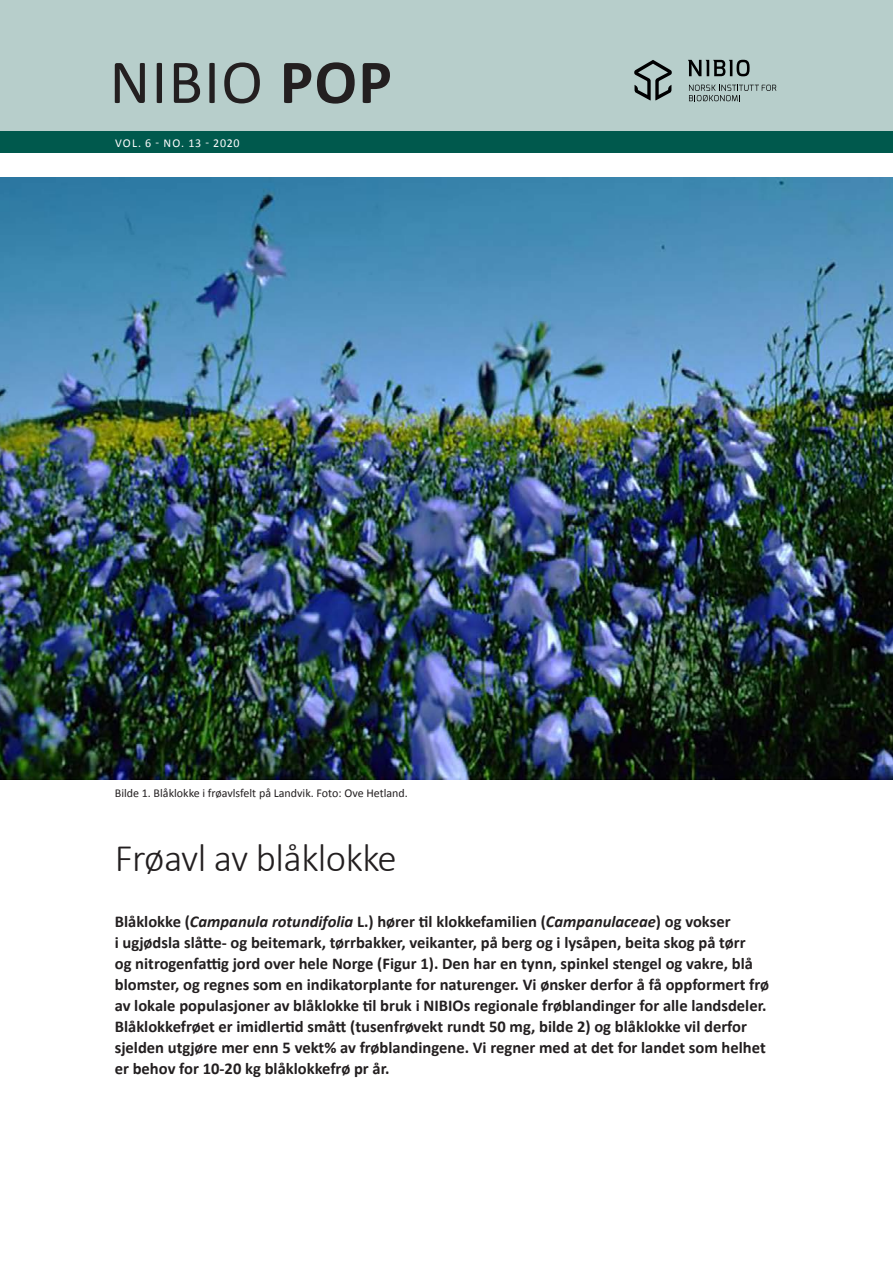
<style>
.page{position:relative;width:893px;height:1263px;background:#fff}
.page>*{position:absolute;margin:0;border:0;box-sizing:border-box;transform-origin:0 0}
.t1{font:63px "Calibri";letter-spacing:.02em;color:#231f20}
.t2{font:300 39px "Calibri";letter-spacing:-.015em;color:#231f20}
.t3{font:700 16.5px/21px "Calibri";color:#231f20}
.t4{font:12px "Calibri";color:#231f20}
.t5{font:12px "Calibri";letter-spacing:.06em;color:#fff}
.s1{font-weight:700}
.s2{font-style:italic}
</style>
<div class="page">
<div style="left:0;top:0;width:893px;height:138px;background:#b7cecb"></div>
<div style="left:0;top:132px;width:893px;height:21px;background:#00594d"></div>
<svg style="left:634px;top:60px;width:38px;height:41px"></svg>
<svg style="left:688px;top:60px;width:62px;height:16px"></svg>
<svg style="left:689px;top:85px;width:87px;height:16px"></svg>
<img style="left:0;top:177px;width:893px;height:602px">
<h1 class="t1" style="left:109px;top:42px;width:284px">NIBIO <span class="s1">POP</span></h1>
<p class="t5" style="left:115px;top:136px;width:126px">VOL. 6 - NO. 13 - 2020</p>
<p class="t4" style="left:115px;top:785px;width:295px">Bilde 1. Blåklokke i frøavlsfelt på Landvik. Foto: Ove Hetland.</p>
<h2 class="t2" style="left:115px;top:833px;width:284px">Frøavl av blåklokke</h2>
<p class="t3" style="left:115px;top:911px;width:656px">Blåklokke (<span class="s2">Campanula rotundifolia</span> L.) hører til klokkefamilien (<span class="s2">Campanulaceae</span>) og vokser<br>i ugjødsla slåtte- og beitemark, tørrbakker, veikanter, på berg og i lysåpen, beita skog på tørr<br>og nitrogenfattig jord over hele Norge (Figur 1). Den har en tynn, spinkel stengel og vakre, blå blomster, og regnes som en indikatorplante for naturenger. Vi ønsker derfor å få oppformert frø av lokale populasjoner av blåklokke til bruk i NIBIOs regionale frøblandinger for alle landsdeler.<br>Blåklokkefrøet er imidlertid smått (tusenfrøvekt rundt 50 mg, bilde 2) og blåklokke vil derfor sjelden utgjøre mer enn 5 vekt% av frøblandingene. Vi regner med at det for landet som helhet er behov for 10-20 kg blåklokkefrø pr år.</p>
</div>
